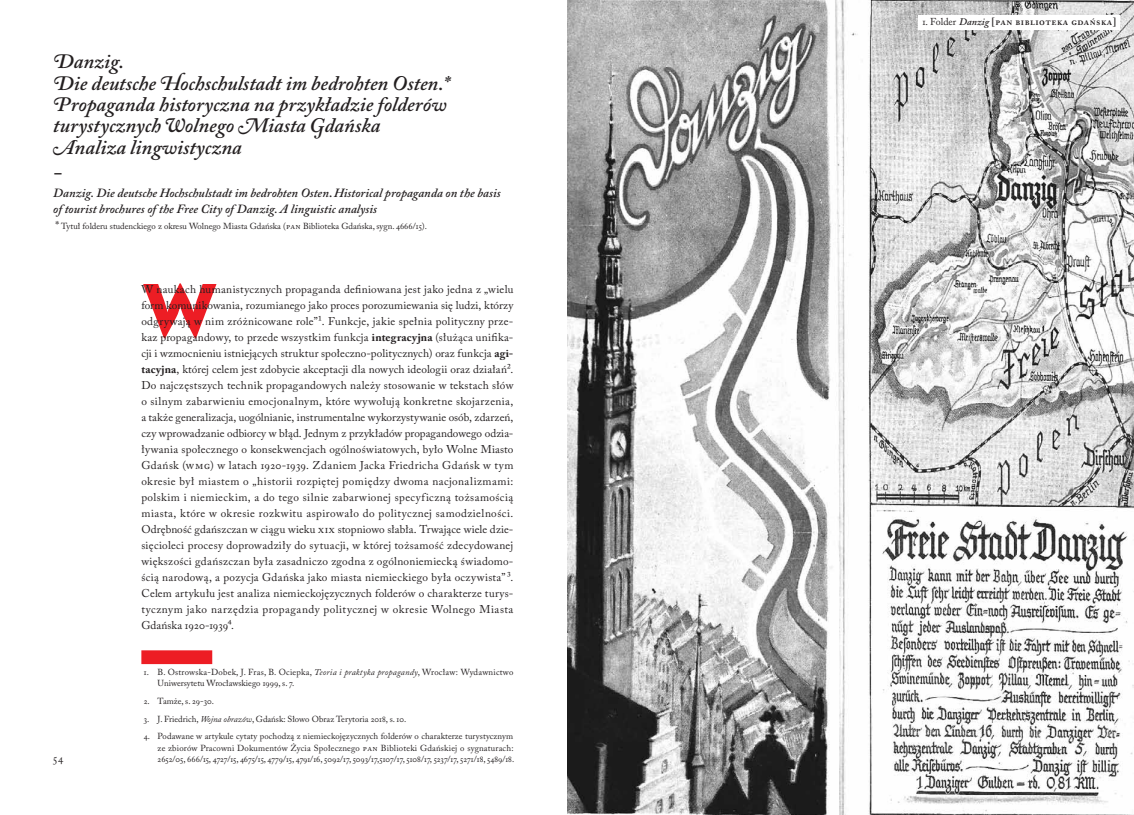
<style>
.page{position:relative;width:1134px;height:815px;background:#fff}
.page>*{position:absolute;margin:0;border:0;box-sizing:border-box;transform-origin:0 0}
.t1{font:102.5px "Neutra Text TF Bold SC";color:#ed1d24}
.t2{font:italic 600 21.25px "Adobe Caslon Pro";color:#231f20}
.t3{font:italic 600 20.5px/21.4px "Adobe Caslon Pro";color:#231f20}
.t4{font:italic 600 12.5px/16px "Adobe Caslon Pro";letter-spacing:.005em;color:#231f20}
.t5{font:11.25px/16px "Adobe Caslon Pro";letter-spacing:.035em;color:#231f20;text-align:justify}
.t6{font:600 10px "Adobe Caslon Pro";letter-spacing:.045em;color:#231f20}
.t7{font:8.75px/11.2px "Adobe Caslon Pro";letter-spacing:.01em;color:#231f20}
.s1{font-weight:700;font-style:normal;font-size:11.25px}
.s2{font-size:11.25px}
.s3{font-weight:700}
.s4{font-style:italic}
.s5{font-weight:400}
</style>
<div class="page">
<img style="left:567px;top:0;width:567px;height:815px">
<div style="left:918px;top:16px;width:202px;height:14px;background:#fff"></div>
<div style="left:141px;top:650px;width:71px;height:14px;background:#ed1d24"></div>
<div style="left:920px;top:15px;width:196px;height:15px;background:#fff"></div>
<h3 class="t3" style="left:53px;top:50px;width:398px">Danzig.<br>Die deutsche Hochschulstadt im bedrohten Osten.* Propaganda historyczna na przykładzie folderów turystycznych Wolnego Miasta Gdańska Analiza lingwistyczna</h3>
<h2 class="t2" style="left:53px;top:159px;width:10px">-</h2>
<p class="t4" style="left:53px;top:185px;width:449px">Danzig. Die deutsche Hochschulstadt im bedrohten Osten<span class="s1">.</span> Historical propaganda on the basis of tourist brochures of the Free City of Danzig. A linguistic analysis</p>
<p class="t7" style="left:56px;top:221px;width:373px"><span class="s2">*</span> Tytuł folderu studenckiego z okresu Wolnego Miasta Gdańska (PAN Biblioteka Gdańska, sygn. 4666/15).</p>
<p class="t5" style="left:53px;top:750px;width:12px">54</p>
<h1 class="t1" style="left:141px;top:239px;width:78px">w</h1>
<p class="t5" style="left:141px;top:281px;width:374px">W naukach humanistycznych propaganda definiowana jest jako jedna z „wielu form komunikowania, rozumianego jako proces porozumiewania się ludzi, którzy odgrywają w nim zróżnicowane role”1. Funkcje, jakie spełnia polityczny prze&shy;kaz propagandowy, to przede wszystkim funkcja <span class="s3">integracyjna</span> (służąca unifika&shy;cji i wzmocnieniu istniejących struktur społeczno-politycznych) oraz funkcja <span class="s3">agi&shy;tacyjna</span>, której celem jest zdobycie akceptacji dla nowych ideologii oraz działań2.<br>Do najczęstszych technik propagandowych należy stosowanie w tekstach słów o silnym zabarwieniu emocjonalnym, które wywołują konkretne skojarzenia, a także generalizacja, uogólnianie, instrumentalne wykorzystywanie osób, zdarzeń, czy wprowadzanie odbiorcy w błąd. Jednym z przykładów propagandowego odzia&shy;ływania społecznego o konsekwencjach ogólnoświatowych, było Wolne Miasto Gdańsk (WMG) w latach 1920-1939. Zdaniem Jacka Friedricha Gdańsk w tym okresie był miastem o „historii rozpiętej pomiędzy dwoma nacjonalizmami: polskim i niemieckim, a do tego silnie zabarwionej specyficzną tożsamością miasta, które w okresie rozkwitu aspirowało do politycznej samodzielności.<br>Odrębność gdańszczan w ciągu wieku XIX stopniowo słabła. Trwające wiele dzie&shy;sięcioleci procesy doprowadziły do sytuacji, w której tożsamość zdecydowanej większości gdańszczan była zasadniczo zgodna z ogólnoniemiecką świadomo&shy;ścią narodową, a pozycja Gdańska jako miasta niemieckiego była oczywista”3.<br>Celem artykułu jest analiza niemieckojęzycznych folderów o charakterze turys&shy;tycznym jako narzędzia propagandy politycznej w okresie Wolnego M iasta Gdańska 1920-19394.</p>
<p class="t7" style="left:158px;top:666px;width:357px;text-indent:-14px">1. B. Ostrowska-Dobek, J. Fras, B. Ociepka, <span class="s4">Teoria i praktyka propagandy</span>, Wrocław: Wydawnictwo<br>Uniwersytetu Wrocławskiego 1999, s. 7.</p>
<p class="t7" style="left:144px;top:695px;width:72px">2. Tamże, s. 29-30.</p>
<p class="t7" style="left:144px;top:713px;width:264px">3. J. Friedrich, <span class="s4">Wojna obrazów</span>, Gdańsk: Słowo Obraz Terytoria 2018, s. 10.</p>
<p class="t7" style="left:158px;top:731px;width:358px;text-indent:-14px">4. Podawane w artykule cytaty pochodzą z niemieckojęzycznych folderów o charakterze turystycznym ze zbiorów Pracowni Dokumentów Życia Społecznego PAN Biblioteki Gdańskiej o sygnaturach:<br>2652/05, 666/15, 4727/15, 4675/15, 4779/15, 4791/16, 5092/17, 5093/17,5107/17, 5108/17, 5237/17, 5271/18, 5489/18.</p>
<p class="t6" style="left:922px;top:16px;width:195px"><span class="s5">1. Folder</span> <span class="s4">Danzig</span> [pan biblioteka gdańska]</p>
</div>
